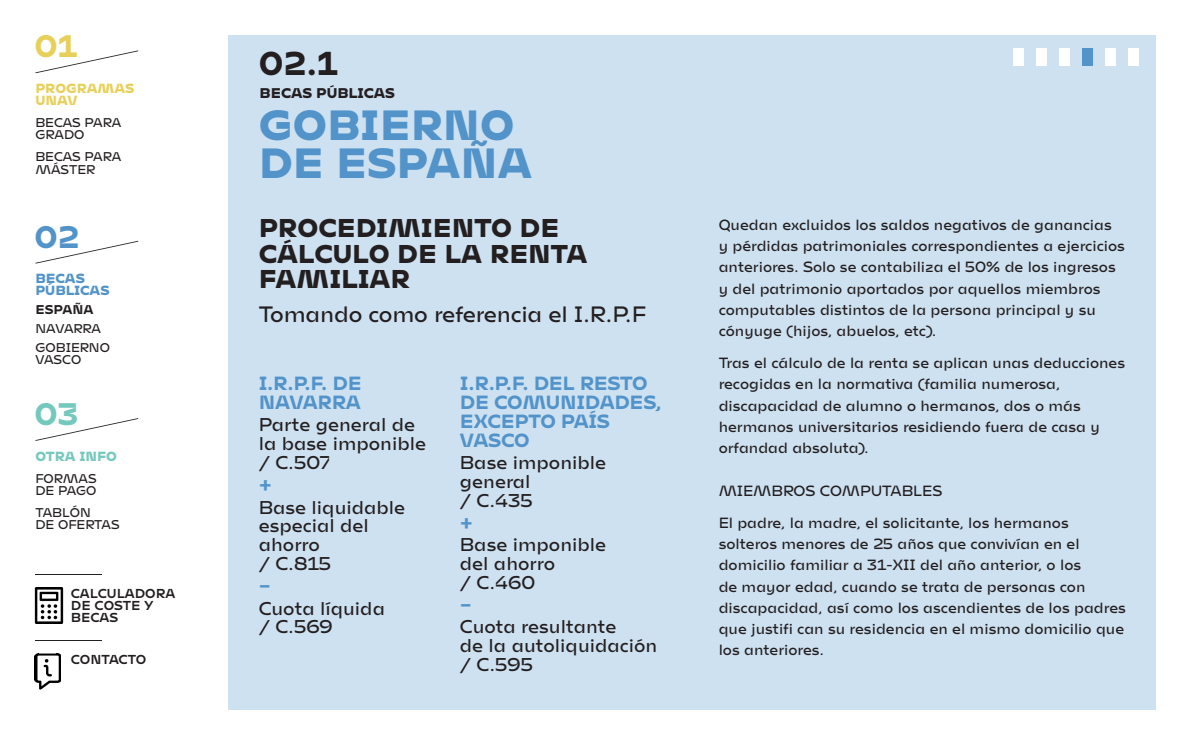
<style>
.page{position:relative;width:1191px;height:745px;background:#fff}
.page>*{position:absolute;margin:0;border:0;box-sizing:border-box;transform-origin:0 0}
.t1{font:900 41px/38.6px "Mohol";color:#5293c9}
.t2{font:700 32.5px "Mohol";color:#231f20}
.t3{font:700 30.62px "Mohol";color:#e7d05a}
.t4{font:700 30.62px "Mohol";color:#5293c9}
.t5{font:700 30.62px "Mohol";color:#75c9bc}
.t6{font:900 25px/25px "Mohol";color:#231f20}
.t7{font:100 22.5px "Mohol";letter-spacing:-.01em;color:#231f20}
.t8{font:100 18.75px/18.8px "Mohol";color:#231f20}
.t9{font:700 18.75px/18.8px "Mohol";letter-spacing:-.015em;color:#5293c9}
.t10{font:100 15px/21.2px "Mohol";color:#231f20}
.t11{font:900 13.62px "Mohol";color:#231f20}
.t12{font:100 12.88px/12.1px "Mohol";color:#231f20}
.t13{font:12.88px/12.1px "Mohol";color:#231f20}
.t14{font:900 12.88px/12.1px "Mohol";color:#e7d05a}
.t15{font:900 12.88px/12.1px "Mohol";color:#5293c9}
.t16{font:900 12.88px "Mohol";color:#75c9bc}
.t17{font:700 12.5px "Mohol";color:#231f20}
</style>
<div class="page">
<div style="left:228px;top:35px;width:927px;height:674px;background:#cee1f1"></div>
<svg style="left:35px;top:241px;width:103px;height:22px"></svg>
<svg style="left:36px;top:418px;width:102px;height:22px"></svg>
<svg style="left:35px;top:50px;width:103px;height:23px"></svg>
<hr style="left:35px;top:573px;width:67px;height:1px;background:#231f20">
<hr style="left:35px;top:639px;width:67px;height:1px;background:#231f20">
<img style="left:34px;top:587px;width:30px;height:36px">
<img style="left:35px;top:653px;width:26px;height:36px">
<img style="left:39px;top:657px;width:18px;height:21px">
<div style="left:1128px;top:49px;width:10px;height:17px;background:#fff"></div>
<div style="left:1105px;top:49px;width:10px;height:17px;background:#fff"></div>
<div style="left:1081px;top:49px;width:11px;height:17px;background:#5293c9"></div>
<div style="left:1058px;top:49px;width:11px;height:17px;background:#fff"></div>
<div style="left:1035px;top:49px;width:11px;height:17px;background:#fff"></div>
<div style="left:1012px;top:49px;width:11px;height:17px;background:#fff"></div>
<h3 class="t3" style="left:35px;top:28px;width:44px">01</h3>
<p class="t14" style="left:35px;top:82px;width:101px">PROGRAMAS<br>UNAV</p>
<p class="t12" style="left:35px;top:118px;width:87px">BECAS PARA<br>GRADO</p>
<p class="t12" style="left:35px;top:152px;width:87px">BECAS PARA<br>MÁSTER</p>
<h3 class="t4" style="left:35px;top:218px;width:46px">02</h3>
<p class="t15" style="left:35px;top:272px;width:76px">BECAS<br>PÚBLICAS</p>
<p class="t17" style="left:35px;top:302px;width:60px">ESPAÑA</p>
<p class="t12" style="left:35px;top:320px;width:76px;line-height:18.8px">NAVARRA<br>GOBIERNO</p>
<p class="t12" style="left:35px;top:354px;width:47px">VASCO</p>
<h3 class="t5" style="left:35px;top:395px;width:45px">03</h3>
<p class="t16" style="left:35px;top:447px;width:83px">OTRA INFO</p>
<p class="t12" style="left:35px;top:473px;width:63px">FORMAS<br>DE PAGO</p>
<p class="t12" style="left:35px;top:507px;width:86px">TABLÓN<br>DE OFERTAS</p>
<p class="t13" style="left:71px;top:587px;width:106px">CALCULADORA<br>DE COSTE Y<br>BECAS</p>
<p class="t13" style="left:71px;top:653px;width:77px">CONTACTO</p>
<h2 class="t2" style="left:259px;top:43px;width:81px">02.1</h2>
<p class="t11" style="left:260px;top:85px;width:137px">BECAS PÚBLICAS</p>
<h1 class="t1" style="left:259px;top:104px;width:275px">GOBIERNO<br>DE ESPAÑA</h1>
<h3 class="t6" style="left:259px;top:215px;width:330px">PROCEDIMIENTO DE<br>CÁLCULO DE LA RENTA<br>FAMILIAR</h3>
<h3 class="t7" style="left:259px;top:306px;width:389px">Tomando como referencia el I.R.P.F</h3>
<p class="t9" style="left:259px;top:373px;width:104px">I.R.P.F. DE<br>NAVARRA</p>
<p class="t8" style="left:259px;top:417px;width:169px">Parte general de la base imponible / C.507</p>
<p class="t9" style="left:259px;top:474px;width:15px">+</p>
<p class="t8" style="left:259px;top:499px;width:148px">Base liquidable especial del ahorro<br>/ C.815</p>
<p class="t9" style="left:259px;top:575px;width:14px">–</p>
<p class="t8" style="left:259px;top:600px;width:128px">Cuota líquida / C.569</p>
<p class="t9" style="left:460px;top:373px;width:203px">I.R.P.F. DEL RESTO<br>DE COMUNIDADES,<br>EXCEPTO PAÍS<br>VASCO</p>
<p class="t8" style="left:460px;top:454px;width:148px">Base imponible general<br>/ C.435</p>
<p class="t9" style="left:460px;top:512px;width:15px">+</p>
<p class="t8" style="left:460px;top:536px;width:148px">Base imponible del ahorro<br>/ C.460</p>
<p class="t9" style="left:460px;top:594px;width:14px">–</p>
<p class="t8" style="left:460px;top:619px;width:199px">Cuota resultante<br>de la autoliquidación / C.595</p>
<p class="t10" style="left:718px;top:215px;width:408px">Quedan excluidos los saldos negativos de ganancias y pérdidas patrimoniales correspondientes a ejercicios anteriores. Solo se contabiliza el 50% de los ingresos y del patrimonio aportados por aquellos miembros computables distintos de la persona principal y su cónyuge (hijos, abuelos, etc).</p>
<p class="t10" style="left:718px;top:353px;width:408px">Tras el cálculo de la renta se aplican unas deducciones recogidas en la normativa (familia numerosa, discapacidad de alumno o hermanos, dos o más hermanos universitarios residiendo fuera de casa y orfandad absoluta).</p>
<p class="t10" style="left:718px;top:476px;width:352px;line-height:31.9px">MIEMBROS COMPUTABLES<br>El padre, la madre, el solicitante, los hermanos</p>
<p class="t10" style="left:718px;top:534px;width:409px">solteros menores de 25 años que convivían en el domicilio familiar a 31-XII del año anterior, o los<br>de mayor edad, cuando se trata de personas con discapacidad, así como los ascendientes de los padres que justifi can su residencia en el mismo domicilio que los anteriores.</p>
</div>
